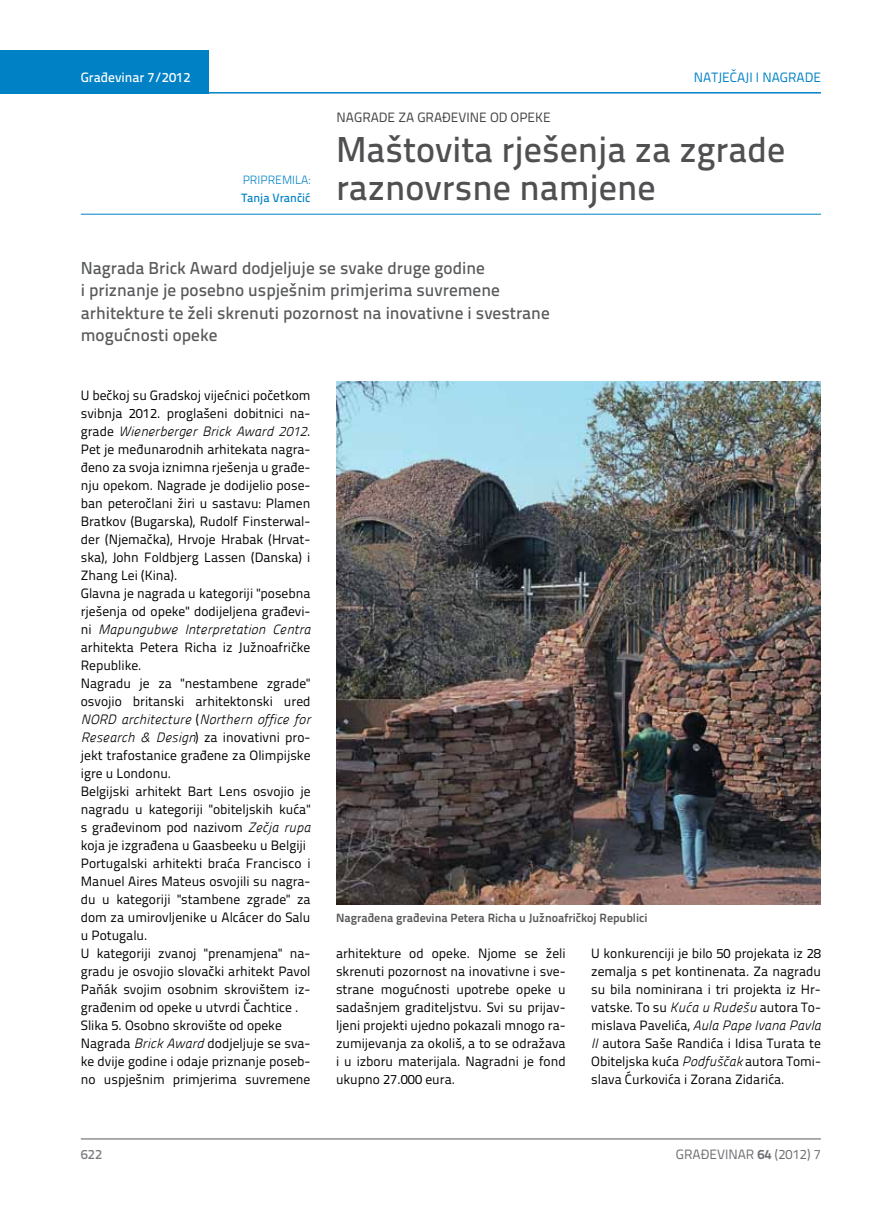
<style>
.page{position:relative;width:872px;height:1212px;background:#fff}
.page>*{position:absolute;margin:0;border:0;box-sizing:border-box;transform-origin:0 0}
.t1{font:500 36px/39px "Titillium Text 22 L";color:#505052}
.t2{font:500 17.25px/22.5px "Titillium Text 22 L";color:#58595b}
.t3{font:13.5px/18px "Titillium Text 22 L";color:#000}
.t4{font:italic 13.5px "Panefresco 250 wt";color:#000}
.t5{font:13.5px "Titillium Text 22 L";color:#414042}
.t6{font:13.5px "Titillium Text 22 L";color:#6d6e71}
.t7{font:13.5px "Titillium Text 22 L";color:#0081c6}
.t8{font:500 13.5px "Titillium Text 22 L";color:#fff}
.t9{font:500 13.5px "Titillium Text 22 L";color:#797a7d}
.t10{font:700 12px "Titillium Text 22 L";color:#58595b}
.t11{font:500 12px "Titillium Text 22 L";color:#0081c6}
.t12{font:300 12px "Titillium Text 22 L";color:#0081c6}
.s1{font-family:"Titillium Text 22 L";font-style:normal}
.s2{font-family:"Panefresco 250 wt";font-style:italic}
.s3{font-weight:700}
</style>
<div class="page">
<hr style="left:81px;top:1139px;width:740px;height:1px;background:#58595b">
<div style="left:0;top:50px;width:208px;height:44px;background:#0081c6"></div>
<hr style="left:0;top:92px;width:821px;height:2px;background:#0081c6">
<hr style="left:81px;top:214px;width:740px;height:1px;background:#0081c6">
<img style="left:336px;top:382px;width:485px;height:522px">
<p class="t8" style="left:81px;top:67px;width:111px">Građevinar 7/2012</p>
<p class="t7" style="left:694px;top:68px;width:129px">NATJEČAJI I NAGRADE</p>
<p class="t12" style="left:243px;top:171px;width:69px">PRIPREMILA:</p>
<p class="t11" style="left:241px;top:188px;width:71px">Tanja Vrančić</p>
<p class="t5" style="left:336px;top:107px;width:216px">NAGRADE ZA GRAĐEVINE OD OPEKE</p>
<h1 class="t1" style="left:336px;top:127px;width:451px">Maštovita rješenja za zgrade raznovrsne namjene</h1>
<p class="t2" style="left:81px;top:255px;width:470px">Nagrada Brick Award dodjeljuje se svake druge godine<br>i priznanje je posebno uspješnim primjerima suvremene arhitekture te želi skrenuti pozornost na inovativne i svestrane mogućnosti opeke</p>
<p class="t3" style="left:81px;top:385px;width:231px">U bečkoj su Gradskoj vijećnici početkom svibnja 2012. proglašeni dobitnici na-</p>
<p class="t4" style="left:81px;top:421px;width:231px"><span class="s1">grade</span> Wienerberger Brick Award 2012<span class="s1">.</span></p>
<p class="t3" style="left:81px;top:439px;width:231px">Pet je međunarodnih arhitekata nagra&shy;đeno za svoja iznimna rješenja u građe&shy;nju opekom. Nagrade je dodijelio pose&shy;ban peteročlani žiri u sastavu: Plamen Bratkov (Bugarska), Rudolf Finsterwal&shy;der (Njemačka), Hrvoje Hrabak (Hrvat&shy;ska), John Foldbjerg Lassen (Danska) i Zhang Lei (Kina).<br>Glavna je nagrada u kategoriji "posebna rješenja od opeke" dodijeljena građevi-</p>
<p class="t4" style="left:81px;top:619px;width:231px"><span class="s1">ni</span> Mapungubwe Interpretation Centra</p>
<p class="t3" style="left:81px;top:637px;width:231px">arhitekta Petera Richa iz Južnoafričke<br>Republike.<br>Nagradu je za "nestambene zgrade" osvojio britanski arhitektonski ured</p>
<p class="t4" style="left:81px;top:709px;width:231px">NORD architecture <span class="s1">(</span>Northern office for</p>
<p class="t3" style="left:81px;top:727px;width:231px"><span class="s2">Research &amp; Design</span>) za inovativni pro&shy;jekt trafostanice građene za Olimpijske igre u Londonu.<br>Belgijski arhitekt Bart Lens osvojio je nagradu u kategoriji "obiteljskih kuća" s građevinom pod nazivom <span class="s2">Zečja rupa </span>koja je izgrađena u Gaasbeeku u Belgiji Portugalski arhitekti braća Francisco i Manuel Aires Mateus osvojili su nagra&shy;du u kategoriji "stambene zgrade" za dom za umirovljenike u Alcácer do Salu u Potugalu.<br>U kategoriji zvanoj "prenamjena" na&shy;gradu je osvojio slovački arhitekt Pavol Paňák svojim osobnim skrovištem iz&shy;građenim od opeke u utvrdi Čachtice .<br>Slika 5. Osobno skrovište od opeke Nagrada <span class="s2">Brick Award</span> dodjeljuje se sva&shy;ke dvije godine i odaje priznanje poseb&shy;no uspješnim primjerima suvremene</p>
<p class="t10" style="left:336px;top:909px;width:313px">Nagrađena građevina Petera Richa u Južnoafričkoj Republici</p>
<p class="t3" style="left:336px;top:944px;width:231px;text-align:justify">arhitekture od opeke. Njome se želi skrenuti pozornost na inovativne i sve&shy;strane mogućnosti upotrebe opeke u sadašnjem graditeljstvu. Svi su prijav&shy;ljeni projekti ujedno pokazali mnogo ra&shy;zumijevanja za okoliš, a to se odražava i u izboru materijala. Nagradni je fond ukupno 27.000 eura.</p>
<p class="t3" style="left:591px;top:944px;width:231px;text-align:justify">U konkurenciji je bilo 50 projekata iz 28 zemalja s pet kontinenata. Za nagradu su bila nominirana i tri projekta iz Hr&shy;vatske. To su <span class="s2">Kuća u Rudešu</span> autora To-</p>
<p class="t4" style="left:591px;top:1015px;width:231px"><span class="s1">mislava Pavelića,</span> Aula Pape Ivana Pavla</p>
<p class="t3" style="left:591px;top:1034px;width:231px;text-align:justify"><span class="s2">II</span> autora Saše Randića i Idisa Turata te Obiteljska kuća <span class="s2">Podfuščak</span> autora Tomi&shy;slava Ćurkovića i Zorana Zidarića.</p>
<p class="t9" style="left:81px;top:1144px;width:23px">622</p>
<p class="t6" style="left:676px;top:1144px;width:146px">GRAĐEVINAR <span class="s3">64</span> (2012) 7</p>
</div>
